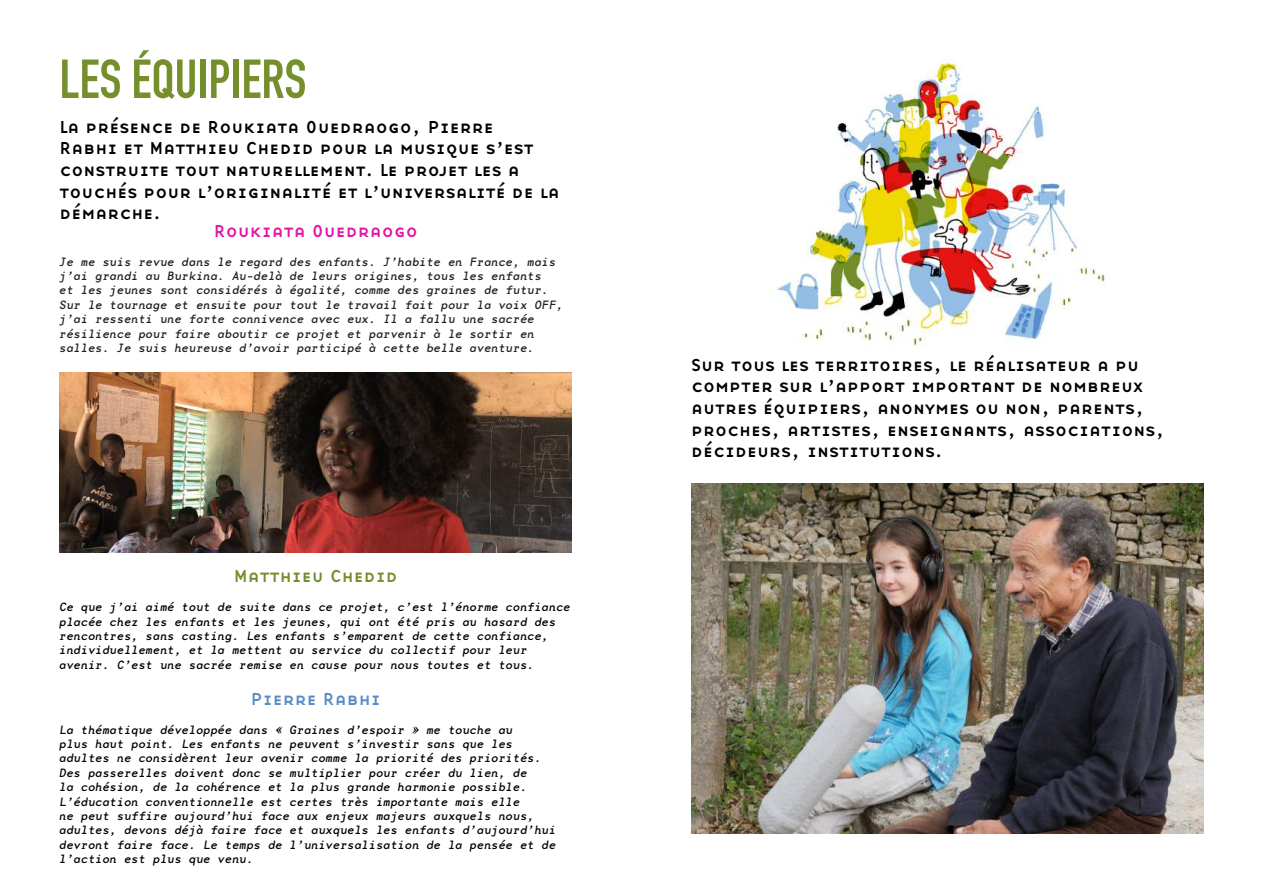
<style>
.page{position:relative;width:1263px;height:893px;background:#fff}
.page>*{position:absolute;margin:0;border:0;box-sizing:border-box;transform-origin:0 0}
.t1{font:54px "DIN Engschrift Std";color:#748f2b}
.t2{font:18px/21.6px "Base Nine Small Caps";color:#000}
.t3{font:18px "Base Nine Small Caps";color:#e418a7}
.t4{font:18px "Base Nine Small Caps";color:#748f2b}
.t5{font:18px "Base Nine Small Caps";color:#588dca}
.t6{font:italic 12px/14.4px "Base Mono Wide Reg";color:#000}
.t7{font:italic 12px/14.4px "Base Mono Wide Reg";color:#231f20}
</style>
<div class="page">
<img style="left:777px;top:57px;width:330px;height:289px">
<img style="left:691px;top:483px;width:512px;height:350px">
<img style="left:60px;top:373px;width:512px;height:180px">
<h1 class="t1" style="left:60px;top:47px;width:248px">LES ÉQUIPIERS</h1>
<h2 class="t2" style="left:60px;top:115px;width:502px">La présence de Roukiata Ouedraogo, Pierre<br>Rabhi et Matthieu Chedid pour la musique s’est construite tout naturellement. Le projet les a touchés pour l’originalité et l’universalité de la démarche.</h2>
<h2 class="t3" style="left:214px;top:218px;width:206px">Roukiata Ouedraogo</h2>
<p class="t7" style="left:60px;top:254px;width:505px">Je me suis revue dans le regard des enfants. J’habite en France, mais j’ai grandi au Burkina. Au-delà de leurs origines, tous les enfants<br>et les jeunes sont considérés à égalité, comme des graines de futur.<br>Sur le tournage et ensuite pour tout le travail fait pour la voix OFF, j’ai ressenti une forte connivence avec eux. Il a fallu une sacrée résilience pour faire aboutir ce projet et parvenir à le sortir en salles. Je suis heureuse d’avoir participé à cette belle aventure.</p>
<h2 class="t4" style="left:234px;top:563px;width:166px">Matthieu Chedid</h2>
<p class="t6" style="left:60px;top:599px;width:513px">Ce que j’ai aimé tout de suite dans ce projet, c’est l’énorme confiance placée chez les enfants et les jeunes, qui ont été pris au hasard des rencontres, sans casting. Les enfants s’emparent de cette confiance, individuellement, et la mettent au service du collectif pour leur avenir. C’est une sacrée remise en cause pour nous toutes et tous.</p>
<h2 class="t5" style="left:251px;top:686px;width:132px">Pierre Rabhi</h2>
<p class="t6" style="left:60px;top:722px;width:498px">La thématique développée dans « Graines d’espoir » me touche au<br>plus haut point. Les enfants ne peuvent s’investir sans que les adultes ne considèrent leur avenir comme la priorité des priorités.<br>Des passerelles doivent donc se multiplier pour créer du lien, de<br>la cohésion, de la cohérence et la plus grande harmonie possible.<br>L’éducation conventionnelle est certes très importante mais elle<br>ne peut suffire aujourd’hui face aux enjeux majeurs auxquels nous, adultes, devons déjà faire face et auxquels les enfants d’aujourd’hui devront faire face. Le temps de l’universalisation de la pensée et de l’action est plus que venu.</p>
<h2 class="t2" style="left:691px;top:353px;width:476px">Sur tous les territoires, le réalisateur a pu compter sur l’apport important de nombreux autres équipiers, anonymes ou non, parents, proches, artistes, enseignants, associations, décideurs, institutions.</h2>
</div>
